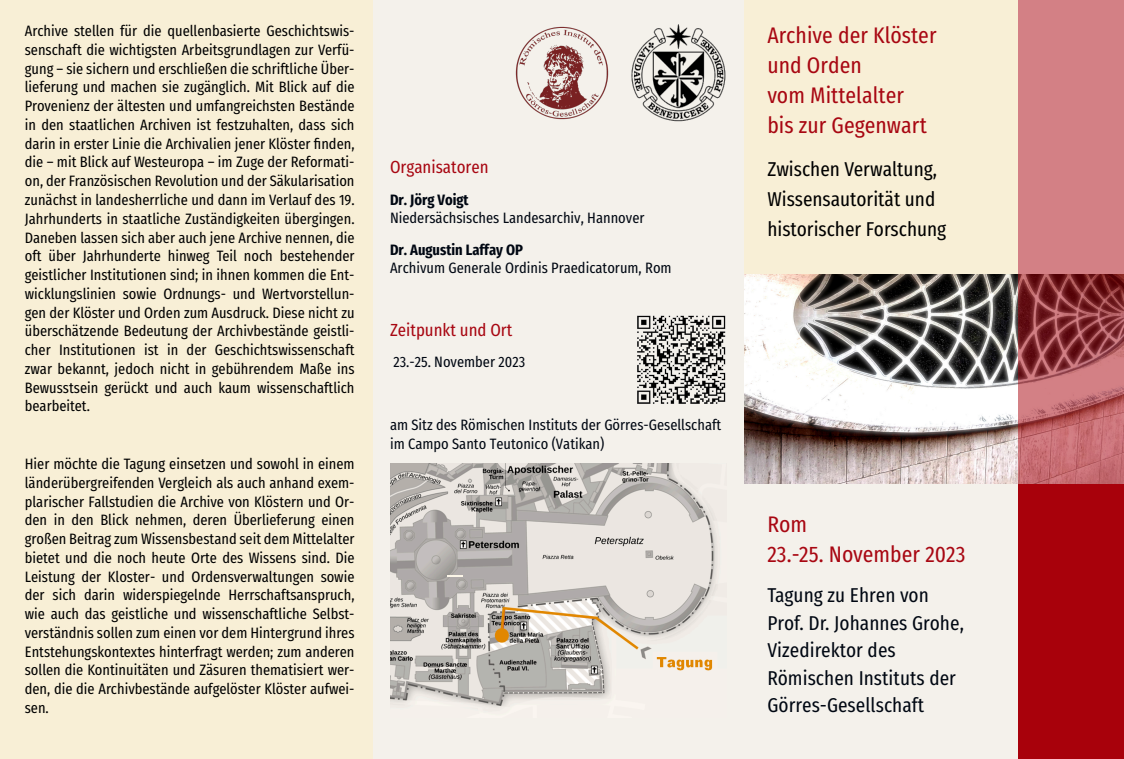
<style>
.page{position:relative;width:1124px;height:759px;background:#fff}
.page>*{position:absolute;margin:0;border:0;box-sizing:border-box;transform-origin:0 0}
.t1{font:22.5px/30px "Fira Sans Condensed";letter-spacing:.005em;color:#a80712}
.t2{font:20px/27.5px "Fira Sans Condensed";letter-spacing:.005em;color:#000712}
.t3{font:20px/30px "Fira Sans Condensed";color:#000}
.t4{font:17.5px "Fira Sans Condensed";color:#a80712}
.t5{font:15px/18.8px "Fira Sans Condensed";color:#000;text-align:justify}
.t6{font:15px/18.8px "Fira Sans Condensed";color:#000712}
.t7{font:700 15px "Fira Sans Condensed";color:#000712}
</style>
<div class="page">
<div style="left:372px;top:0;width:372px;height:758px;background:#f4f1eb"></div>
<div style="left:744px;top:0;width:274px;height:275px;background:#f8efd6"></div>
<div style="left:0;top:0;width:372px;height:758px;background:#f8efd6"></div>
<img style="left:744px;top:274px;width:274px;height:210px">
<div style="left:1018px;top:0;width:105px;height:484px;background:#a8010b;opacity:.5"></div>
<div style="left:1018px;top:484px;width:105px;height:274px;background:#a8010b"></div>
<img style="left:390px;top:463px;width:328px;height:245px">
<div style="left:744px;top:484px;width:274px;height:274px;background:#f4f1eb"></div>
<svg style="left:447px;top:574px;width:15px;height:2px"></svg>
<img style="left:631px;top:25px;width:95px;height:96px">
<img style="left:515px;top:26px;width:94px;height:94px">
<img style="left:637px;top:315px;width:89px;height:89px">
<p class="t5" style="left:25px;top:22px;width:331px">Archive stellen für die quellenbasierte Geschichtswis&shy;senschaft die wichtigsten Arbeitsgrundlagen zur Verfü&shy;gung – sie sichern und erschließen die schriftliche Über&shy;lieferung und machen sie zugänglich. Mit Blick auf die Provenienz der ältesten und umfangreichsten Bestände in den staatlichen Archiven ist festzuhalten, dass sich darin in erster Linie die Archivalien jener Klöster finden, die – mit Blick auf Westeuropa – im Zuge der Reformati&shy;on, der Französischen Revolution und der Säkularisation zunächst in landesherrliche und dann im Verlauf des 19.<br>Jahrhunderts in staatliche Zuständigkeiten übergingen.<br>Daneben lassen sich aber auch jene Archive nennen, die oft über Jahrhunderte hinweg Teil noch bestehender geistlicher Institutionen sind; in ihnen kommen die Ent&shy;wicklungslinien sowie Ordnungs- und Wertvorstellun&shy;gen der Klöster und Orden zum Ausdruck. Diese nicht zu überschätzende Bedeutung der Archivbestände geistli&shy;cher Institutionen ist in der Geschichtswissenschaft zwar bekannt, jedoch nicht in gebührendem Maße ins Bewusstsein gerückt und auch kaum wissenschaftlich bearbeitet.</p>
<p class="t5" style="left:25px;top:454px;width:331px">Hier möchte die Tagung einsetzen und sowohl in einem länderübergreifenden Vergleich als auch anhand exem&shy;plarischer Fallstudien die Archive von Klöstern und Or&shy;den in den Blick nehmen, deren Überlieferung einen großen Beitrag zum Wissensbestand seit dem Mittelalter bietet und die noch heute Orte des Wissens sind. Die Leistung der Kloster- und Ordensverwaltungen sowie der sich darin widerspiegelnde Herrschaftsanspruch, wie auch das geistliche und wissenschaftliche Selbst&shy;verständnis sollen zum einen vor dem Hintergrund ihres Entstehungskontextes hinterfragt werden; zum anderen sollen die Kontinuitäten und Zäsuren thematisiert wer&shy;den, die die Archivbestände aufgelöster Klöster aufwei&shy;sen.</p>
<p class="t4" style="left:390px;top:157px;width:100px">Organisatoren</p>
<p class="t7" style="left:390px;top:190px;width:80px">Dr. Jörg Voigt</p>
<p class="t6" style="left:390px;top:209px;width:256px">Niedersächsisches Landesarchiv, Hannover</p>
<p class="t7" style="left:390px;top:240px;width:134px">Dr. Augustin Laffay OP</p>
<p class="t6" style="left:390px;top:259px;width:283px">Archivum Generale Ordinis Praedicatorum, Rom</p>
<p class="t4" style="left:390px;top:319px;width:124px">Zeitpunkt und Ort</p>
<p class="t6" style="left:393px;top:353px;width:133px">23.-25. November 2023</p>
<p class="t6" style="left:390px;top:415px;width:333px">am Sitz des Römischen Instituts der Görres-Gesellschaft im Campo Santo Teutonico (Vatikan)</p>
<h1 class="t1" style="left:767px;top:21px;width:171px">Archive der Klöster und Orden<br>vom Mittelalter<br>bis zur Gegenwart</h1>
<h2 class="t3" style="left:767px;top:154px;width:180px">Zwischen Verwaltung,<br>Wissensautorität und historischer Forschung</h2>
<h1 class="t1" style="left:767px;top:509px;width:200px">Rom<br>23.-25. November 2023</h1>
<h2 class="t2" style="left:767px;top:581px;width:198px">Tagung zu Ehren von<br>Prof. Dr. Johannes Grohe,<br>Vizedirektor des<br>Römischen Instituts der<br>Görres-Gesellschaft</h2>
</div>
